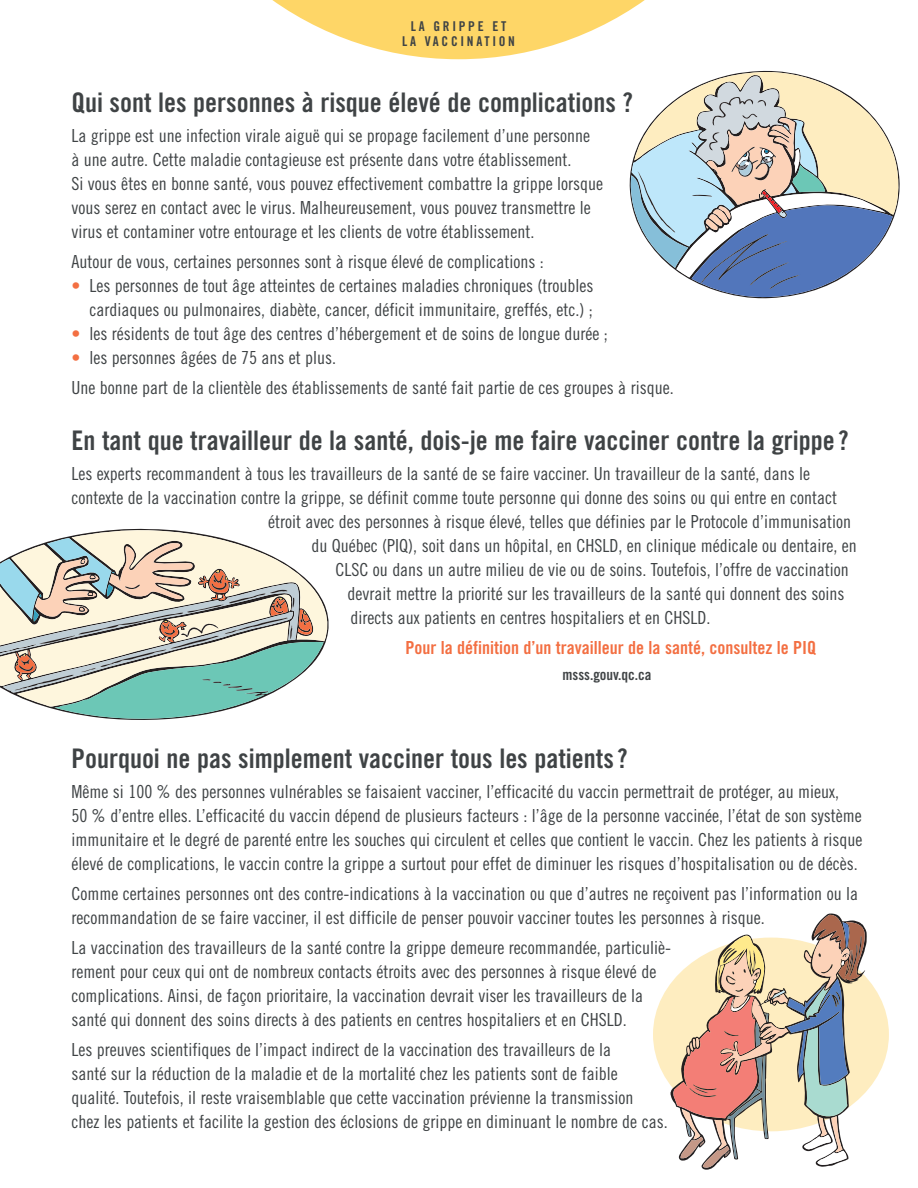
<style>
.page{position:relative;width:918px;height:1188px;background:#fff}
.page>*{position:absolute;margin:0;border:0;box-sizing:border-box;transform-origin:0 0}
.t1{font:27px "Trade Gothic LT Pro Bd Cn 20";color:#3f4345}
.t2{font:18px/24px "Trade Gothic Cond Eighteen";color:#3f4345}
.t3{font:18px "Trade Gothic Bold Cond Twenty";color:#f36f42}
.t4{font:15px "Trade Gothic Bold Cond Twenty";color:#3f4345}
.t5{font:13.5px "Trade Gothic LT Pro Bd Cn 20";letter-spacing:.2em;color:#3f4345}
.s1{color:#f36f42}
</style>
<div class="page">
<div style="left:653px;top:938px;width:236px;height:193px;background:#feedc0;border-radius:50%"></div>
<svg style="left:672px;top:915px;width:193px;height:254px"></svg>
<svg style="left:631px;top:71px;width:269px;height:227px"></svg>
<svg style="left:272px;top:0;width:373px;height:59px"></svg>
<svg style="left:0;top:529px;width:329px;height:191px"></svg>
<p class="t5" style="left:411px;top:18px;width:97px">LA GRIPPE ET</p>
<p class="t5" style="left:402px;top:33px;width:114px">LA VACCINATION</p>
<p class="t1" style="left:72px;top:86px;width:563px">Qui sont les personnes à risque élevé de complications ?</p>
<p class="t2" style="left:72px;top:123px;width:533px">La grippe est une infection virale aiguë qui se propage facilement d’une personne<br>à une autre. Cette maladie contagieuse est présente dans votre établissement.<br>Si vous êtes en bonne santé, vous pouvez effectivement combattre la grippe lorsque vous serez en contact avec le virus. Malheureusement, vous pouvez transmettre le virus et contaminer votre entourage et les clients de votre établissement.</p>
<p class="t2" style="left:72px;top:249px;width:474px">Autour de vous, certaines personnes sont à risque élevé de complications :</p>
<p class="t2" style="left:72px;top:273px;width:523px;text-align:right"><span class="s1">•</span> Les personnes de tout âge atteintes de certaines maladies chroniques (troubles cardiaques ou pulmonaires, diabète, cancer, déficit immunitaire, greffés, etc.) ;</p>
<p class="t2" style="left:72px;top:321px;width:538px"><span class="s1">•</span> les résidents de tout âge des centres d’hébergement et de soins de longue durée ;</p>
<p class="t2" style="left:72px;top:345px;width:266px"><span class="s1">•</span> les personnes âgées de 75 ans et plus.</p>
<p class="t2" style="left:72px;top:375px;width:604px">Une bonne part de la clientèle des établissements de santé fait partie de ces groupes à risque.</p>
<p class="t1" style="left:72px;top:424px;width:779px">En tant que travailleur de la santé, dois-je me faire vacciner contre la grippe ?</p>
<p class="t2" style="left:72px;top:461px;width:740px">Les experts recommandent à tous les travailleurs de la santé de se faire vacciner. Un travailleur de la santé, dans le</p>
<p class="t2" style="left:72px;top:485px;width:767px">contexte de la vaccination contre la grippe, se définit comme toute personne qui donne des soins ou qui entre en contact</p>
<p class="t2" style="left:268px;top:509px;width:585px">étroit avec des personnes à risque élevé, telles que définies par le Protocole d’immunisation</p>
<p class="t2" style="left:312px;top:533px;width:547px">du Québec (PIQ), soit dans un hôpital, en CHSLD, en clinique médicale ou dentaire, en</p>
<p class="t2" style="left:336px;top:557px;width:515px">CLSC ou dans un autre milieu de vie ou de soins. Toutefois, l’offre de vaccination</p>
<p class="t2" style="left:348px;top:581px;width:498px">devrait mettre la priorité sur les travailleurs de la santé qui donnent des soins</p>
<p class="t2" style="left:351px;top:605px;width:362px">directs aux patients en centres hospitaliers et en CHSLD.</p>
<p class="t3" style="left:405px;top:637px;width:412px">Pour la définition d’un travailleur de la santé, consultez le PIQ</p>
<p class="t4" style="left:562px;top:665px;width:91px">msss.gouv.qc.ca</p>
<p class="t1" style="left:72px;top:742px;width:558px">Pourquoi ne pas simplement vacciner tous les patients?</p>
<p class="t2" style="left:72px;top:779px;width:793px">Même si 100 % des personnes vulnérables se faisaient vacciner, l’efficacité du vaccin permettrait de protéger, au mieux,<br>50 % d’entre elles. L’efficacité du vaccin dépend de plusieurs facteurs : l’âge de la personne vaccinée, l’état de son système immunitaire et le degré de parenté entre les souches qui circulent et celles que contient le vaccin. Chez les patients à risque élevé de complications, le vaccin contre la grippe a surtout pour effet de diminuer les risques d’hospitalisation ou de décès.</p>
<p class="t2" style="left:72px;top:881px;width:788px">Comme certaines personnes ont des contre-indications à la vaccination ou que d’autres ne reçoivent pas l’information ou la recommandation de se faire vacciner, il est difficile de penser pouvoir vacciner toutes les personnes à risque.</p>
<p class="t2" style="left:72px;top:935px;width:601px">La vaccination des travailleurs de la santé contre la grippe demeure recommandée, particuliè&shy;rement pour ceux qui ont de nombreux contacts étroits avec des personnes à risque élevé de complications. Ainsi, de façon prioritaire, la vaccination devrait viser les travailleurs de la santé qui donnent des soins directs à des patients en centres hospitaliers et en CHSLD.</p>
<p class="t2" style="left:72px;top:1037px;width:598px">Les preuves scientifiques de l’impact indirect de la vaccination des travailleurs de la<br>santé sur la réduction de la maladie et de la mortalité chez les patients sont de faible qualité. Toutefois, il reste vraisemblable que cette vaccination prévienne la transmission<br>chez les patients et facilite la gestion des éclosions de grippe en diminuant le nombre de cas.</p>
</div>
